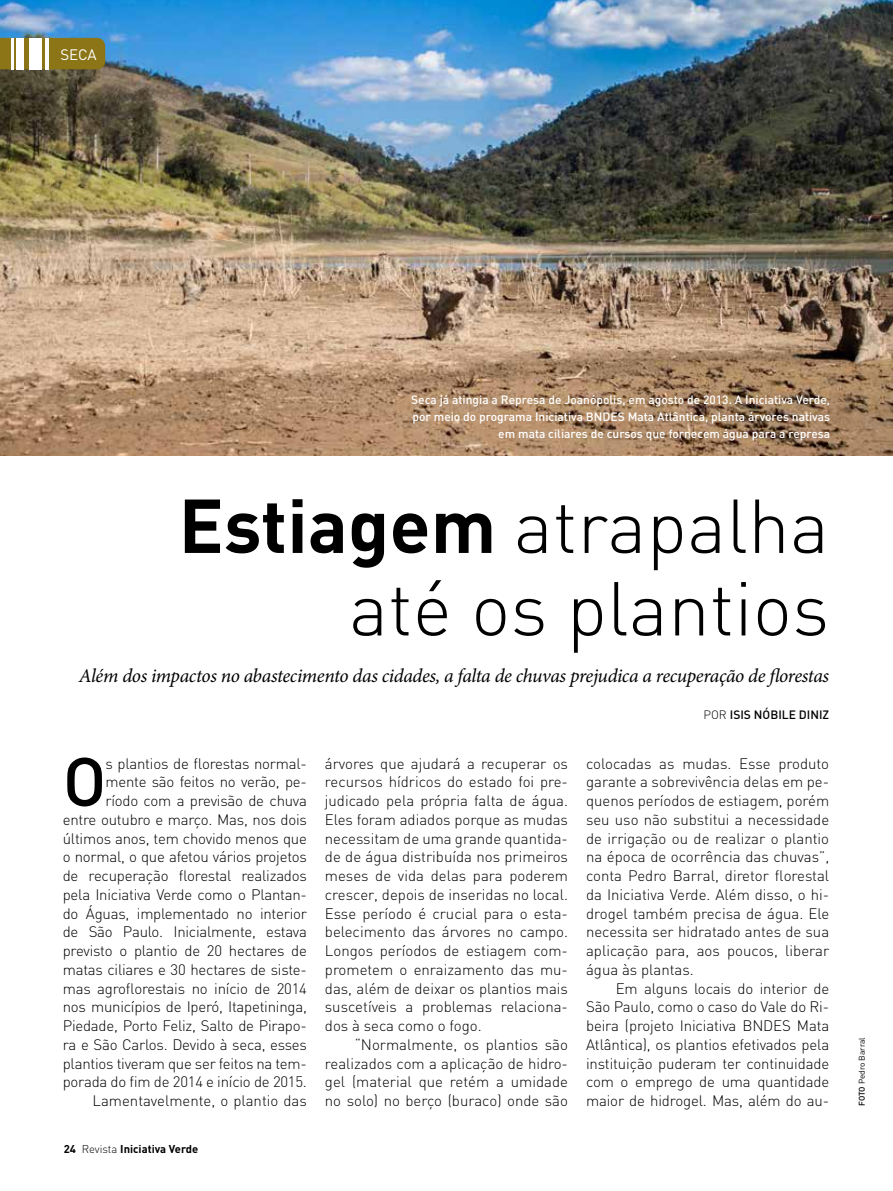
<style>
.page{position:relative;width:893px;height:1191px;background:#fff}
.page>*{position:absolute;margin:0;border:0;box-sizing:border-box;transform-origin:0 0}
.t1{font:300 75px/82.5px "DIN";color:#000;text-align:right}
.t2{font:500 67.65px "DIN";color:#000}
.t3{font:italic 19.5px "Minion Pro";letter-spacing:-.02em;color:#000}
.t4{font:300 15px/18.8px "DIN";letter-spacing:-.015em;color:#000;text-align:justify}
.t5{font:15px "DIN";color:#fff}
.t6{font:500 12px/17.2px "DIN";color:#fff}
.t7{font:500 12px "DIN";color:#000}
.t8{font:700 11.25px "DIN";color:#000}
.t9{font:8.25px "DIN";color:#000}
.s1{font-weight:700}
.s2{font-weight:300}
.s3{font-weight:500}
</style>
<div class="page">
<img style="left:0;top:0;width:893px;height:455px">
<div style="left:0;top:38px;width:105px;height:31px;background:#8b7516"></div>
<div style="left:17px;top:38px;width:7px;height:31px;background:#fff"></div>
<div style="left:29px;top:38px;width:13px;height:31px;background:#fff"></div>
<hr style="left:46px;top:38px;width:3px;height:31px;background:#fff">
<hr style="left:11px;top:38px;width:2px;height:31px;background:#fff">
<p class="t5" style="left:60px;top:45px;width:19px">SECA</p>
<p class="t6" style="left:411px;top:390px;width:420px">Seca já atingia a Represa de Joanópolis, em agosto de 2013. A I niciativa Verde, por meio do programa I niciativa BNDES</p>
<p class="t6" style="left:498px;top:407px;width:333px;text-align:right">Mata Atlântica, planta árvores nativas<br>em mata ciliares de cursos que fornecem água para a represa</p>
<h1 class="t1" style="left:179px;top:484px;width:652px"><span class="s1">Estiagem</span> atrapalha até os plantios</h1>
<h3 class="t3" style="left:79px;top:662px;width:752px">Além dos impactos no abastecimento das cidades, a falta de chuvas prejudica a recuperação de florestas</h3>
<p class="t7" style="left:703px;top:707px;width:127px"><span class="s2">Por</span> Isis Nóbile Diniz</p>
<h2 class="t2" style="left:63px;top:738px;width:36px">O</h2>
<p class="t4" style="left:63px;top:753px;width:246px;text-align:right">s plantios de florestas normal&shy;mente são feitos no verão, pe-<br>ríodo com a previsão de chuva<br>entre outubro e março. Mas, nos dois últimos anos, tem chovido menos que o normal, o que afetou vários projetos de recuperação florestal realizados pela Iniciativa Verde como o Plantan&shy;do Águas, implementado no interior de São Paulo. Inicialmente, estava previsto o plantio de 20 hectares de matas ciliares e 30 hectares de siste&shy;mas agroflorestais no início de 2014 nos municípios de Iperó, Itapetininga, Piedade, Porto Feliz, Salto de Pirapo&shy;ra e São Carlos. Devido à seca, esses plantios tiveram que ser feitos na tem&shy;porada do fim de 2014 e início de 2015.<br>Lamentavelmente, o plantio das</p>
<p class="t4" style="left:325px;top:753px;width:245px">árvores que ajudará a recuperar os recursos hídricos do estado foi pre&shy;judicado pela própria falta de água.<br>Eles foram adiados porque as mudas necessitam de uma grande quantida&shy;de de água distribuída nos primeiros meses de vida delas para poderem crescer, depois de inseridas no local.<br>Esse período é crucial para o esta&shy;belecimento das árvores no campo.<br>Longos períodos de estiagem com&shy;prometem o enraizamento das mu&shy;das, além de deixar os plantios mais suscetíveis a problemas relaciona&shy;dos à seca como o fogo.</p>
<p class="t4" style="left:586px;top:753px;width:245px">colocadas as mudas. Esse produto garante a sobrevivência delas em pe&shy;quenos períodos de estiagem, porém seu uso não substitui a necessidade de irrigação ou de realizar o plantio na época de ocorrência das chuvas”, conta Pedro Barral, diretor florestal da Iniciativa Verde. Além disso, o hi&shy;drogel também precisa de água. Ele necessita ser hidratado antes de sua aplicação para, aos poucos, liberar água às plantas.</p>
<p class="t4" style="left:586px;top:978px;width:245px;text-indent:30px">Em alguns locais do interior de São Paulo, como o caso do Vale do Ri&shy;beira (projeto Iniciativa BNDES Mata Atlântica), os plantios efetivados pela instituição puderam ter continuidade com o emprego de uma quantidade maior de hidrogel. Mas, além do au-</p>
<p class="t4" style="left:325px;top:1035px;width:245px;text-indent:30px">“Normalmente, os plantios são realizados com a aplicação de hidro&shy;gel (material que retém a umidade no solo) no berço (buraco) onde são</p>
<p class="t8" style="left:64px;top:1141px;width:136px">24 <span class="s2">Revista</span> Iniciativa Verde</p>
<p class="t9" style="left:857px;top:1106px;width:70px;rotate:-90deg"><span class="s3">Foto</span> PEDRO BARRAL</p>
</div>
